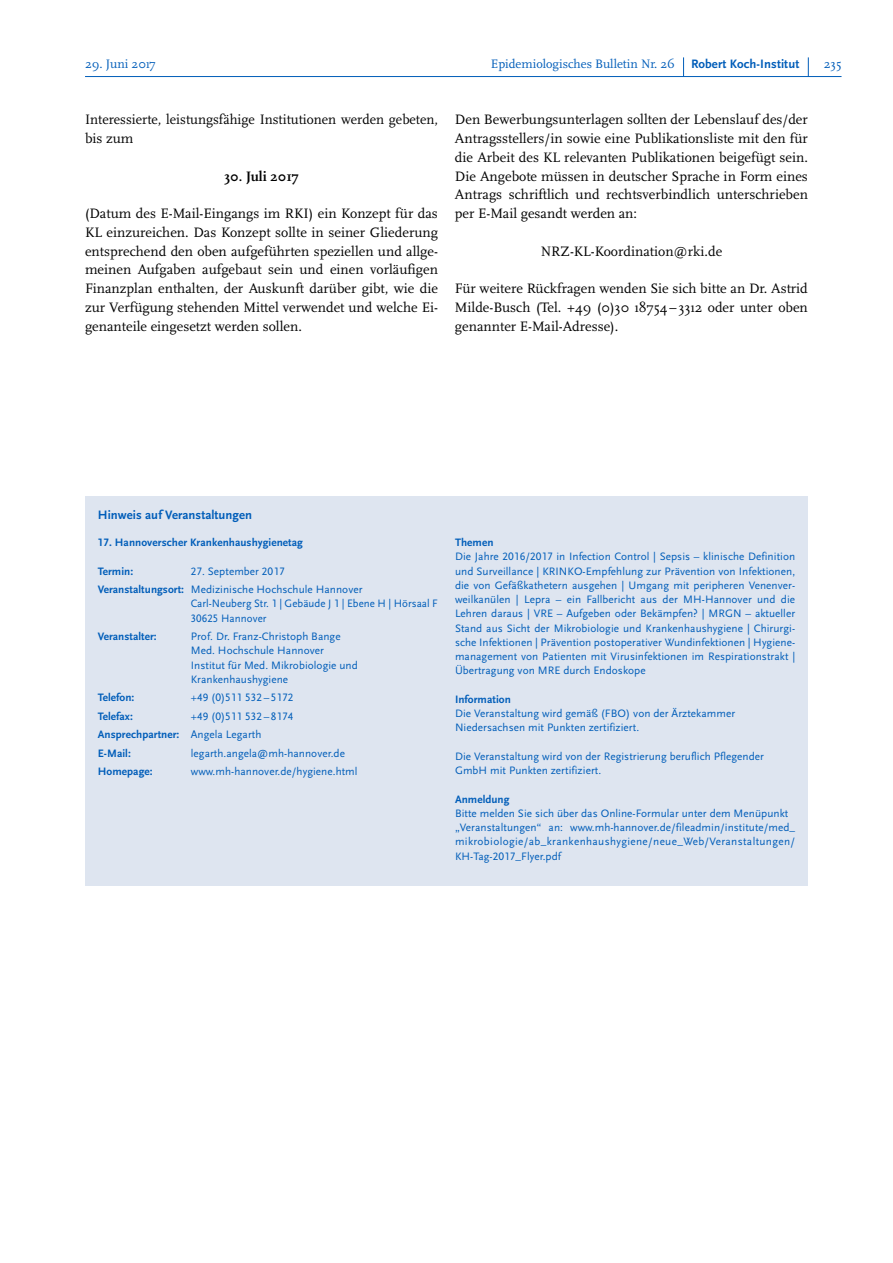
<style>
.page{position:relative;width:893px;height:1263px;background:#fff}
.page>*{position:absolute;margin:0;border:0;box-sizing:border-box;transform-origin:0 0}
.t1{font:14.25px/18.8px "Scala Pro";color:#000;text-align:justify}
.t2{font:700 14.25px "Scala Pro";color:#000}
.t3{font:12.75px "Scala Pro";color:#005db9}
.t4{font:700 12.75px "Scala Sans Pro";letter-spacing:.005em;color:#005db9}
.t5{font:11.25px/14.2px "Scala Sans Pro";letter-spacing:.005em;color:#005db9}
.t6{font:700 11.25px "Scala Sans Pro";letter-spacing:.005em;color:#005db9}
.s1{font-family:"Scala Sans Pro";font-weight:700}
.s2{font-weight:700}
</style>
<div class="page">
<hr style="left:85px;top:76px;width:756px;height:1px;background:#005db9">
<svg style="left:808px;top:57px;width:1px;height:19px"></svg>
<svg style="left:683px;top:57px;width:1px;height:19px"></svg>
<div style="left:85px;top:533px;width:723px;height:353px;background:#dee5f0"></div>
<div style="left:85px;top:496px;width:723px;height:37px;background:#dee5f0"></div>
<p class="t3" style="left:85px;top:56px;width:72px">29. Juni 2017</p>
<p class="t3" style="left:491px;top:56px;width:310px">Epidemiologisches Bulletin Nr. 26 <span class="s1">Robert Koch-Institut</span></p>
<p class="t3" style="left:824px;top:56px;width:19px">235</p>
<p class="t1" style="left:85px;top:110px;width:354px">Interessierte, leistungsfähige Institutionen werden gebeten, bis zum</p>
<p class="t2" style="left:224px;top:167px;width:76px">30. Juli 2017</p>
<p class="t1" style="left:85px;top:204px;width:354px">(Datum des E-Mail-Eingangs im RKI) ein Konzept für das KL einzureichen. Das Konzept sollte in seiner Gliederung entsprechend den oben aufgeführten speziellen und allge&shy;meinen Aufgaben aufgebaut sein und einen vorläufigen Finanzplan enthalten, der Auskunft darüber gibt, wie die zur Verfügung stehenden Mittel verwendet und welche Ei&shy;genanteile eingesetzt werden sollen.</p>
<p class="t1" style="left:455px;top:110px;width:354px">Den Bewerbungsunterlagen sollten der Lebenslauf des/der Antragsstellers/in sowie eine Publikationsliste mit den für die Arbeit des KL relevanten Publikationen beigefügt sein.<br>Die Angebote müssen in deutscher Sprache in Form eines Antrags schriftlich und rechtsverbindlich unterschrieben per E-Mail gesandt werden an:</p>
<p class="t1" style="left:541px;top:241px;width:183px">NRZ-KL-Koordination@rki.de</p>
<p class="t1" style="left:455px;top:279px;width:354px">Für weitere Rückfragen wenden Sie sich bitte an Dr. Astrid Milde-Busch (Tel. +49 (0)30 18754– 3312 oder unter oben genannter E-Mail-Adresse).</p>
<p class="t4" style="left:98px;top:508px;width:156px">Hinweis auf Veranstaltungen</p>
<p class="t6" style="left:98px;top:536px;width:207px">17. Hannoverscher Krankenhaushygienetag</p>
<p class="t6" style="left:98px;top:564px;width:37px">Termin:</p>
<p class="t5" style="left:98px;top:562px;width:266px;line-height:18.5px;text-indent:93px">27. September 2017<br><span class="s2">Veranstaltungsort:</span> Medizinische Hochschule Hannover</p>
<p class="t5" style="left:191px;top:596px;width:249px">Carl-Neuberg Str. 1 | Gebäude J 1 | Ebene H | Hörsaal F<br>30625 Hannover</p>
<p class="t6" style="left:98px;top:630px;width:61px">Veranstalter:</p>
<p class="t5" style="left:191px;top:629px;width:169px">Prof. Dr. Franz-Christoph Bange<br>Med. Hochschule Hannover<br>Institut für Med. Mikrobiologie und<br>Krankenhaushygiene</p>
<p class="t6" style="left:98px;top:691px;width:38px">Telefon:</p>
<p class="t5" style="left:191px;top:690px;width:104px">+49 (0)511 532 – 5172</p>
<p class="t6" style="left:98px;top:709px;width:37px">Telefax:</p>
<p class="t5" style="left:98px;top:707px;width:197px;line-height:18.5px;text-indent:93px">+49 (0)511 532 – 8174<br><span class="s2">Ansprechpartner:</span> Angela Legarth<br><span class="s2">E-Mail:</span></p>
<p class="t5" style="left:191px;top:746px;width:156px">legarth.angela@mh-hannover.de</p>
<p class="t6" style="left:98px;top:765px;width:56px">Homepage:</p>
<p class="t5" style="left:191px;top:764px;width:168px">www.mh-hannover.de/hygiene.html</p>
<p class="t6" style="left:455px;top:536px;width:40px">Themen</p>
<p class="t5" style="left:455px;top:549px;width:342px;text-align:justify">Die Jahre 2016/2017 in Infection Control | Sepsis – klinische Definition und Surveillance | KRINKO-Empfehlung zur Prävention von Infektionen, die von Gefäßkathetern ausgehen | Umgang mit peripheren Venenver&shy;weilkanülen | Lepra – ein Fallbericht aus der MH-Hannover und die Lehren daraus | VRE – Aufgeben oder Bekämpfen? | MRGN – aktueller Stand aus Sicht der Mikrobiologie und Krankenhaushygiene | Chirurgi&shy;sche Infektionen | Prävention postoperativer Wundinfektionen | Hygiene&shy;management von Patienten mit Virusinfektionen im Respirationstrakt | Übertragung von MRE durch Endoskope</p>
<p class="t6" style="left:455px;top:693px;width:57px">Information</p>
<p class="t5" style="left:455px;top:706px;width:282px">Die Veranstaltung wird gemäß (FBO) von der Ärztekammer<br>Niedersachsen mit Punkten zertifiziert.</p>
<p class="t5" style="left:455px;top:749px;width:310px">Die Veranstaltung wird von der Registrierung beruflich Pflegender<br>GmbH mit Punkten zertifiziert.</p>
<p class="t6" style="left:455px;top:792px;width:56px">Anmeldung</p>
<p class="t5" style="left:455px;top:806px;width:342px">Bitte melden Sie sich über das Online-Formular unter dem Menüpunkt „Veranstaltungen“ an: www.mh-hannover.de/fileadmin/institute/med_ mikrobiologie/ab_krankenhaushygiene/neue_Web/Veranstaltungen/ KH-Tag-2017_Flyer.pdf</p>
</div>
